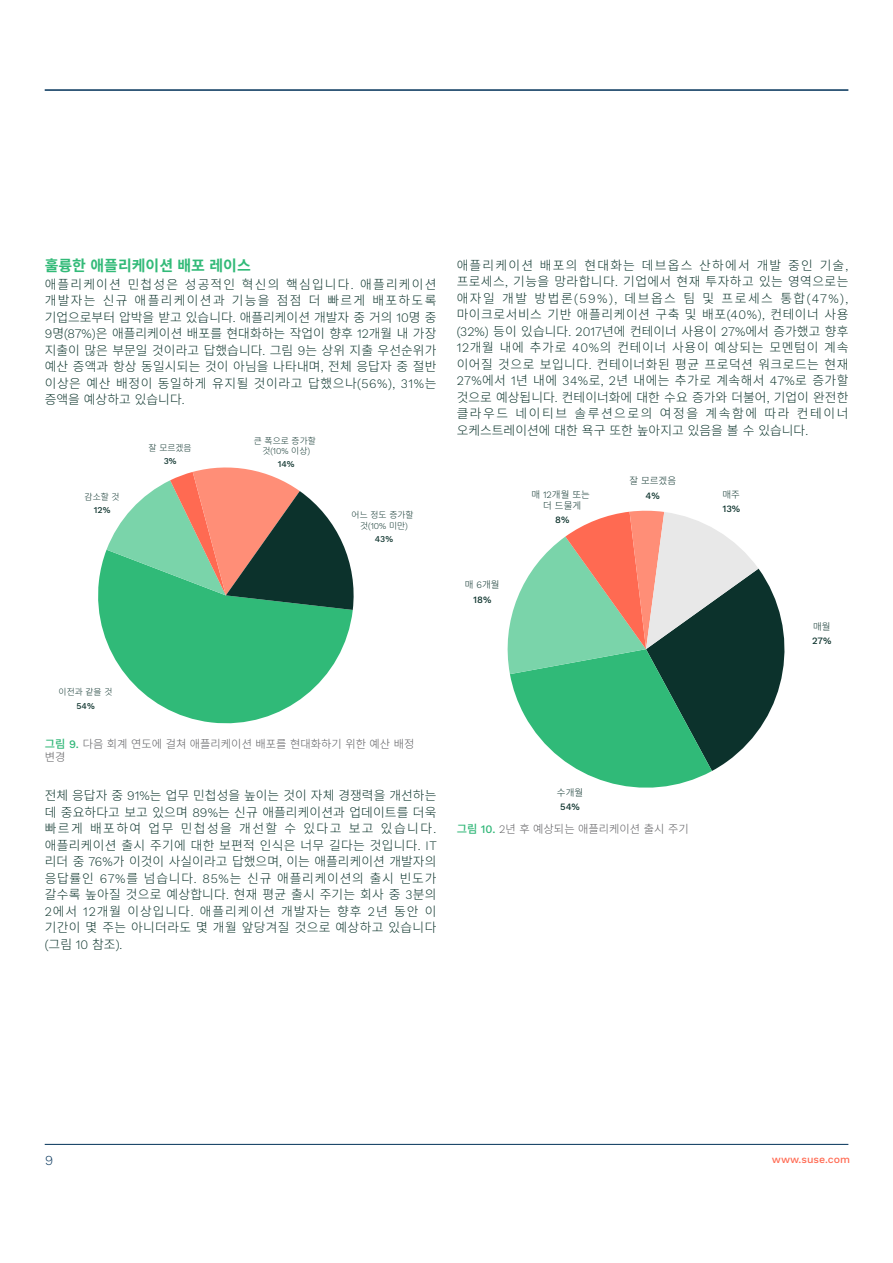
<style>
.page{position:relative;width:893px;height:1263px;background:#fff}
.page>*{position:absolute;margin:0;border:0;box-sizing:border-box;transform-origin:0 0}
.subhead_10_13-green{font:700 15px "Source Han Sans KR";color:#32ba78}
.t1{font:300 13.5px "Work Sans";color:#003158}
.body_8_5_11{font:300 12.75px/16.5px "Source Han Sans KR";letter-spacing:.025em;color:#0b332b;text-align:justify}
.subhead_10_13-green-2{font:300 11.25px/13.5px "Source Han Sans KR";color:#5c5c5f}
.t2{font:500 10.5px "Work Sans";color:#ff6a52}
.t3{font:300 9.45px/14.2px "Source Han Sans KR";color:#0c322c;text-align:center}
.t4{font:500 9.45px/14.2px "Work Sans";color:#0c322c}
.t5{font:300 8.85px/13.2px "Source Han Sans KR";color:#0c322c;text-align:center}
.t6{font:500 8.85px "Work Sans";color:#0c322c}
.s1{font-family:"Work Sans"}
.s2{font-family:"Work Sans";font-weight:500}
.s3{font-weight:500;color:#31b778}
.s4{font-family:"Work Sans";font-weight:500;color:#31b778}
.s5{font-family:"Source Han Sans KR";font-weight:300}
</style>
<div class="page">
<hr style="left:45px;top:89px;width:803px;height:2px;background:#003158">
<hr style="left:45px;top:1144px;width:803px;height:1px;background:#003158">
<svg style="left:98px;top:550px;width:255px;height:174px;fill:#30ba78"></svg>
<svg style="left:107px;top:467px;width:247px;height:143px"></svg>
<svg style="left:507px;top:510px;width:278px;height:278px"></svg>
<p class="subhead_10_13-green" style="left:45px;top:257px;width:208px">훌륭한 애플리케이션 배포 레이스</p>
<p class="body_8_5_11" style="left:45px;top:276px;width:393px">애플리케이션 민첩성은 성공적인 혁신의 핵심입니다<span class="s1">.</span> 애플리케이션 개발자는 신규 애플리케이션과 기능을 점점 더 빠르게 배포하도록 기업으로부터 압박을 받고 있습니다<span class="s1">.</span> 애플리케이션 개발자 중 거의 <span class="s1">10</span>명 중 <span class="s1">9</span>명<span class="s1">(87%)</span>은 애플리케이션 배포를 현대화하는 작업이 향후 <span class="s1">12</span>개월 내 가장 지출이 많은 부문일 것이라고 답했습니다<span class="s1">.</span> 그림 <span class="s1">9</span>는 상위 지출 우선순위가 예산 증액과 항상 동일시되는 것이 아님을 나타내며<span class="s1">,</span> 전체 응답자 중 절반 이상은 예산 배정이 동일하게 유지될 것이라고 답했으나<span class="s1">(56%), 31%</span>는 증액을 예상하고 있습니다<span class="s1">.</span></p>
<p class="t5" style="left:85px;top:491px;width:37px">감소할 것<br><span class="s2">12%</span></p>
<p class="t5" style="left:149px;top:441px;width:45px">잘 모르겠음<br><span class="s2">3%</span></p>
<p class="t5" style="left:59px;top:686px;width:55px">이전과 같을 것<br><span class="s2">54%</span></p>
<p class="t5" style="left:254px;top:435px;width:64px;line-height:10.6px">큰 폭으로 증가할 것<span class="s1">(10%</span> 이상<span class="s1">)</span></p>
<p class="t6" style="left:278px;top:459px;width:18px">14%</p>
<p class="t5" style="left:352px;top:510px;width:64px;line-height:10.6px">어느 정도 증가할 것<span class="s1">(10%</span> 미만<span class="s1">)</span></p>
<p class="t6" style="left:375px;top:534px;width:20px">43%</p>
<p class="subhead_10_13-green-2" style="left:45px;top:737px;width:371px"><span class="s3">그림</span> <span class="s4">9.</span> 다음 회계 연도에 걸쳐 애플리케이션 배포를 현대화하기 위한 예산 배정 변경</p>
<p class="body_8_5_11" style="left:45px;top:788px;width:394px">전체 응답자 중 <span class="s1">91%</span>는 업무 민첩성을 높이는 것이 자체 경쟁력을 개선하는 데 중요하다고 보고 있으며 <span class="s1">89%</span>는 신규 애플리케이션과 업데이트를 더욱 빠르게 배포하여 업무 민첩성을 개선할 수 있다고 보고 있습니다<span class="s1">. </span>애플리케이션 출시 주기에 대한 보편적 인식은 너무 길다는 것입니다<span class="s1">. IT </span>리더 중 <span class="s1">76%</span>가 이것이 사실이라고 답했으며<span class="s1">,</span> 이는 애플리케이션 개발자의 응답률인 <span class="s1">67%</span>를 넘습니다<span class="s1">. 85%</span>는 신규 애플리케이션의 출시 빈도가 갈수록 높아질 것으로 예상합니다<span class="s1">.</span> 현재 평균 출시 주기는 회사 중 <span class="s1">3</span>분의 <span class="s1">2</span>에서 <span class="s1">12</span>개월 이상입니다<span class="s1">.</span> 애플리케이션 개발자는 향후 <span class="s1">2</span>년 동안 이 기간이 몇 주는 아니더라도 몇 개월 앞당겨질 것으로 예상하고 있습니다 <span class="s1">(</span>그림 <span class="s1">10</span> 참조<span class="s1">).</span></p>
<p class="body_8_5_11" style="left:457px;top:257px;width:393px">애플리케이션 배포의 현대화는 데브옵스 산하에서 개발 중인 기술<span class="s1">, </span>프로세스<span class="s1">,</span> 기능을 망라합니다<span class="s1">.</span> 기업에서 현재 투자하고 있는 영역으로는 애자일 개발 방법론<span class="s1">(59%),</span> 데브옵스 팀 및 프로세스 통합<span class="s1">(47%), </span>마이크로서비스 기반 애플리케이션 구축 및 배포<span class="s1">(40%),</span> 컨테이너 사용 <span class="s1">(32%)</span> 등이 있습니다<span class="s1">. 2017</span>년에 컨테이너 사용이 <span class="s1">27%</span>에서 증가했고 향후 <span class="s1">12</span>개월 내에 추가로 <span class="s1">40%</span>의 컨테이너 사용이 예상되는 모멘텀이 계속 이어질 것으로 보입니다<span class="s1">.</span> 컨테이너화된 평균 프로덕션 워크로드는 현재 <span class="s1">27%</span>에서 <span class="s1">1</span>년 내에 <span class="s1">34%</span>로<span class="s1">, 2</span>년 내에는 추가로 계속해서 <span class="s1">47%</span>로 증가할 것으로 예상됩니다<span class="s1">.</span> 컨테이너화에 대한 수요 증가와 더불어<span class="s1">,</span> 기업이 완전한 클라우드 네이티브 솔루션으로의 여정을 계속함에 따라 컨테이너 오케스트레이션에 대한 욕구 또한 높아지고 있음을 볼 수 있습니다<span class="s1">.</span></p>
<p class="t3" style="left:465px;top:578px;width:36px">매 <span class="s1">6</span>개월<br><span class="s2">18%</span></p>
<p class="t3" style="left:532px;top:488px;width:60px;line-height:11.6px">매 <span class="s1">12</span>개월 또는 더 드물게</p>
<p class="t4" style="left:555px;top:513px;width:16px">8%</p>
<p class="t3" style="left:629px;top:474px;width:48px">잘 모르겠음<br><span class="s2">4%</span></p>
<p class="t4" style="left:722px;top:488px;width:19px"><span class="s5">매주<br></span>13%</p>
<p class="t3" style="left:557px;top:786px;width:28px">수개월<br><span class="s2">54%</span></p>
<p class="subhead_10_13-green-2" style="left:457px;top:823px;width:234px"><span class="s3">그림</span> <span class="s4">10.</span> <span class="s1">2</span>년 후 예상되는 애플리케이션 출시 주기</p>
<p class="t4" style="left:812px;top:620px;width:21px"><span class="s5">매월<br></span>27%</p>
<p class="t1" style="left:45px;top:1152px;width:10px">9</p>
<p class="t2" style="left:772px;top:1153px;width:80px">www.suse.com</p>
</div>
